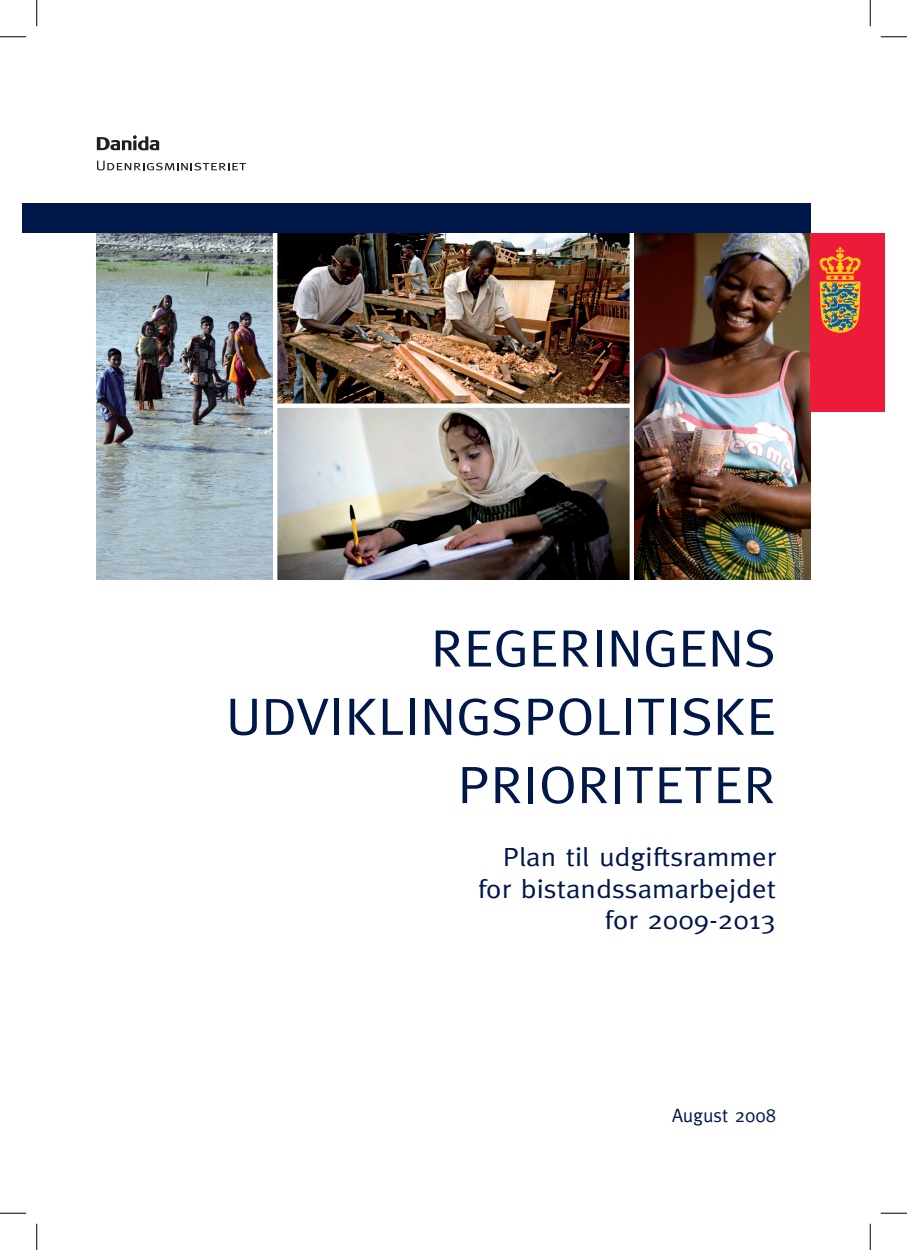
<style>
.page{position:relative;width:907px;height:1250px;background:#fff}
.page>*{position:absolute;margin:0;border:0;box-sizing:border-box;transform-origin:0 0}
.t1{font:52.5px "Meta";color:#00174a;scale:1.1 1}
.t2{font:26.25px/31.5px "Meta";color:#00174a;text-align:right;scale:1.1 1}
.t3{font:19.25px "Meta";color:#00174a}
</style>
<div class="page">
<img style="left:96px;top:233px;width:715px;height:346px">
<hr style="left:273px;top:230px;width:4px;height:351px;background:#fff">
<hr style="left:630px;top:230px;width:4px;height:351px;background:#fff">
<div style="left:275px;top:403px;width:356px;height:5px;background:#fff"></div>
<svg style="left:97px;top:135px;width:62px;height:15px"></svg>
<svg style="left:97px;top:161px;width:149px;height:9px"></svg>
<div style="left:811px;top:233px;width:74px;height:178px;background:#ed1a3a"></div>
<svg style="left:819px;top:247px;width:42px;height:85px"></svg>
<div style="left:22px;top:203px;width:15px;height:30px;background:#00174a"></div>
<div style="left:37px;top:203px;width:774px;height:30px;background:#00174a"></div>
<svg style="left:0;top:36px;width:26px;height:1px"></svg>
<svg style="left:881px;top:36px;width:26px;height:1px"></svg>
<svg style="left:0;top:1212px;width:26px;height:1px"></svg>
<svg style="left:881px;top:1212px;width:26px;height:1px"></svg>
<svg style="left:36px;top:0;width:1px;height:26px"></svg>
<svg style="left:36px;top:1223px;width:1px;height:26px"></svg>
<svg style="left:870px;top:0;width:1px;height:26px"></svg>
<svg style="left:870px;top:1223px;width:1px;height:26px"></svg>
<h1 class="t1" style="left:430px;top:618px;width:281px">Regeringens</h1>
<h1 class="t1" style="left:226px;top:686px;width:501px">udviklingspolitiske</h1>
<h1 class="t1" style="left:457px;top:754px;width:278px">prioriteter</h1>
<p class="t2" style="left:478px;top:840px;width:273px">Plan til udgiftsrammer for bistandssamarbejdet for 2009-2013</p>
<p class="t3" style="left:672px;top:1103px;width:105px">August 2008</p>
</div>
